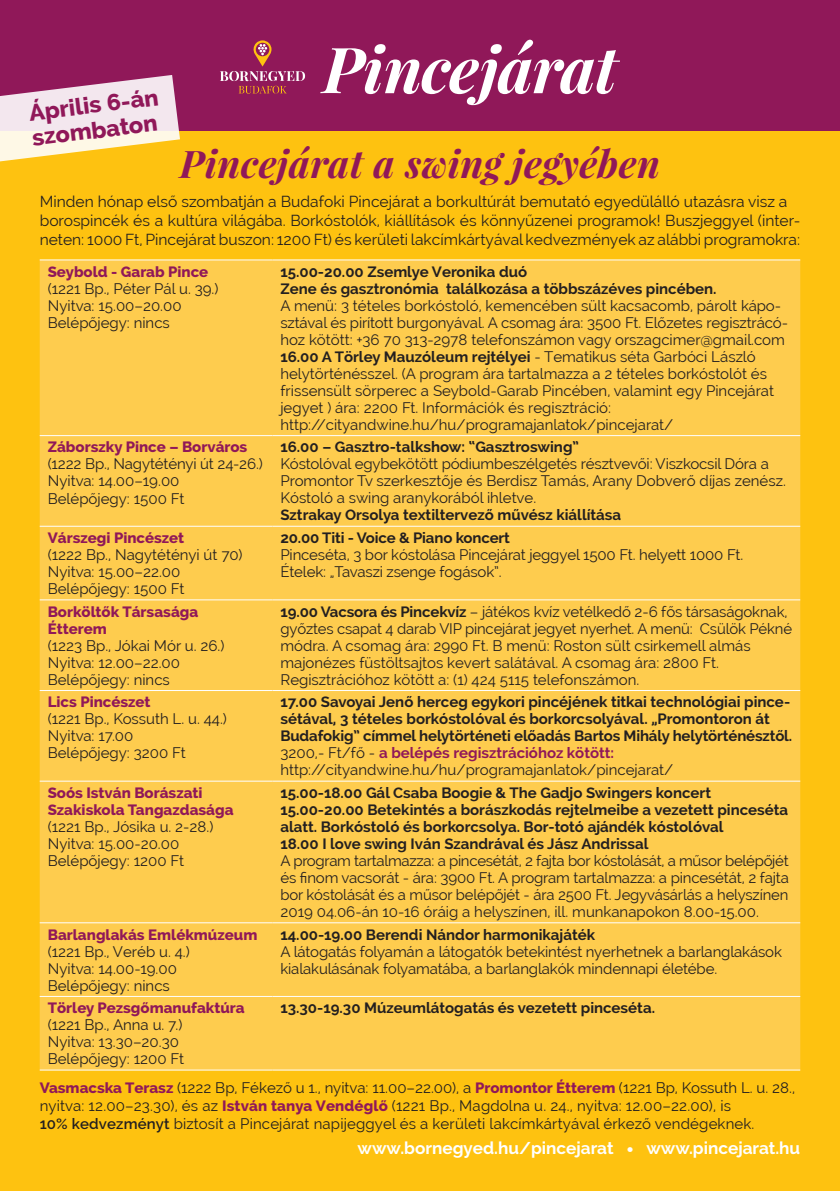
<style>
.page{position:relative;width:840px;height:1191px;background:#fff}
.page>*{position:absolute;margin:0;border:0;box-sizing:border-box;transform-origin:0 0}
.t1{font:italic 700 38px "Playfair Display";letter-spacing:.01em;color:#901859}
.t2{font:800 23.4px/25.2px "Raleway";color:#901859}
.t3{font:700 17.2px "Raleway";color:#fff}
.t4{font:15.6px/19px "Raleway";color:#231f20}
.t5{font:15px/17px "Raleway";color:#231f20}
.t6{font:700 15px/17px "Raleway";color:#231f20}
.t7{font:800 15px/17px "Raleway";color:#901859}
.s1{font-weight:700}
.s2{font-weight:400}
.s3{color:#901859}
.s4{font-weight:800;color:#901859}
.s5{font-weight:600}
.s6{font-size:24px}
</style>
<div class="page">
<div style="left:0;top:110px;width:839px;height:1081px;background:#fec210"></div>
<div style="left:0;top:0;width:839px;height:130px;background:#901859"></div>
<svg style="left:320px;top:40px;width:299px;height:65px"></svg>
<svg style="left:220px;top:40px;width:85px;height:54px"></svg>
<div style="left:40px;top:260px;width:759px;height:809px;background:#fecc4e"></div>
<hr style="left:40px;top:259px;width:232px;height:1px;background:#fff">
<hr style="left:272px;top:259px;width:527px;height:1px;background:#fff">
<hr style="left:40px;top:435px;width:232px;height:1px;background:#fff">
<hr style="left:272px;top:435px;width:527px;height:1px;background:#fff">
<hr style="left:40px;top:526px;width:232px;height:1px;background:#fff">
<hr style="left:272px;top:526px;width:527px;height:1px;background:#fff">
<hr style="left:40px;top:599px;width:232px;height:1px;background:#fff">
<hr style="left:272px;top:599px;width:527px;height:1px;background:#fff">
<hr style="left:40px;top:690px;width:232px;height:1px;background:#fff">
<hr style="left:272px;top:690px;width:527px;height:1px;background:#fff">
<hr style="left:40px;top:780px;width:232px;height:1px;background:#fff">
<hr style="left:272px;top:780px;width:527px;height:1px;background:#fff">
<hr style="left:40px;top:922px;width:232px;height:1px;background:#fff">
<hr style="left:272px;top:922px;width:527px;height:1px;background:#fff">
<hr style="left:40px;top:996px;width:232px;height:1px;background:#fff">
<hr style="left:272px;top:996px;width:527px;height:1px;background:#fff">
<hr style="left:40px;top:1069px;width:232px;height:1px;background:#fff">
<hr style="left:272px;top:1069px;width:527px;height:1px;background:#fff">
<svg style="left:0;top:75px;width:180px;height:87px"></svg>
<h2 class="t2" style="left:28px;top:100px;width:132px;rotate:-7deg">Április 6-án szombaton</h2>
<h1 class="t1" style="left:180px;top:138px;width:481px">Pincejárat a swing jegyében</h1>
<p class="t4" style="left:40px;top:192px;width:761px">Minden hónap első szombatján a Budafoki Pincejárat a borkultúrát bemutató egyedülálló utazásra visz a borospincék és a kultúra világába. Borkóstolók, kiállítások és könnyűzenei programok! Buszjeggyel (inter&shy;neten: 1000 Ft, Pincejárat buszon: 1200 Ft) és kerületi lakcímkártyával kedvezmények az alábbi programokra:</p>
<p class="t7" style="left:48px;top:263px;width:162px">Seybold - Garab Pince</p>
<p class="t5" style="left:48px;top:280px;width:172px">(1221 Bp., Péter Pál u. 39.)<br>Nyitva: 15.00–20.00<br>Belépőjegy: nincs</p>
<p class="t6" style="left:280px;top:263px;width:437px">15.00-20.00 Zsemlye Veronika duó<br>Zene és gasztronómia találkozása a többszázéves pincében.</p>
<p class="t5" style="left:280px;top:297px;width:509px">A menü: 3 tételes borkóstoló, kemencében sült kacsacomb, párolt kápo&shy;sztával és pirított burgonyával. A csomag ára: 3500 Ft. Előzetes regisztrácó&shy;hoz kötött: +36 70 313-2978 telefonszámon vagy orszagcimer@gmail.com <span class="s1">16.00 A Törley Mauzóleum rejtélyei</span> - Tematikus séta Garbóci László helytörténésszel. (A program ára tartalmazza a 2 tételes borkóstolót és frissensült sörperec a Seybold-Garab Pincében, valamint egy Pincejárat jegyet ) ára: 2200 Ft. Információk és regisztráció: http://cityandwine.hu/hu/programajanlatok/pincejarat/</p>
<p class="t7" style="left:48px;top:439px;width:201px">Záborszky Pince – Borváros</p>
<p class="t5" style="left:48px;top:456px;width:216px">(1222 Bp., Nagytétényi út 24-26.)<br>Nyitva: 14.00–19.00<br>Belépőjegy: 1500 Ft</p>
<p class="t7" style="left:48px;top:529px;width:138px">Várszegi Pincészet</p>
<p class="t5" style="left:48px;top:546px;width:196px">(1222 Bp., Nagytétényi út 70)<br>Nyitva: 15.00–22.00<br>Belépőjegy: 1500 Ft</p>
<p class="t7" style="left:48px;top:603px;width:152px">Borköltők Társasága<br>Étterem</p>
<p class="t5" style="left:48px;top:637px;width:178px">(1223 Bp., Jókai Mór u. 26.)<br>Nyitva: 12.00–22.00<br>Belépőjegy: nincs</p>
<p class="t7" style="left:48px;top:694px;width:104px">Lics Pincészet</p>
<p class="t5" style="left:48px;top:710px;width:181px">(1221 Bp., Kossuth L. u. 44.)<br>Nyitva: 17.00<br>Belépőjegy: 3200 Ft</p>
<p class="t7" style="left:48px;top:784px;width:187px">Soós István Borászati<br>Szakiskola Tangazdasága</p>
<p class="t5" style="left:48px;top:818px;width:167px">(1221 Bp., Jósika u. 2-28.)<br>Nyitva: 15.00-20.00<br>Belépőjegy: 1200 Ft</p>
<p class="t7" style="left:48px;top:926px;width:211px">Barlanglakás Emlékmúzeum</p>
<p class="t5" style="left:48px;top:943px;width:143px">(1221 Bp., Veréb u. 4.)<br>Nyitva: 14.00-19.00<br>Belépőjegy: nincs</p>
<p class="t7" style="left:48px;top:999px;width:198px">Törley Pezsgőmanufaktúra</p>
<p class="t5" style="left:48px;top:1016px;width:138px">(1221 Bp., Anna u. 7.)<br>Nyitva: 13.30–20.30<br>Belépőjegy: 1200 Ft</p>
<p class="t6" style="left:280px;top:439px;width:300px">16.00 – Gasztro-talkshow: “Gasztroswing”</p>
<p class="t5" style="left:280px;top:455px;width:506px">Kóstolóval egybekötött pódiumbeszélgetés résztvevői: Viszkocsil Dóra a<br>Promontor Tv szerkesztője és Berdisz Tamás, Arany Dobverő díjas zenész.<br>Kóstoló a swing aranykorából ihletve.</p>
<p class="t6" style="left:280px;top:507px;width:342px">Sztrakay Orsolya textiltervező művész kiállítása</p>
<p class="t6" style="left:280px;top:529px;width:231px">20.00 Titi - Voice &amp; Piano koncert</p>
<p class="t5" style="left:280px;top:546px;width:464px">Pinceséta, 3 bor kóstolása Pincejárat jeggyel 1500 Ft. helyett 1000 Ft.<br>Ételek: „Tavaszi zsenge fogások”.</p>
<p class="t5" style="left:280px;top:603px;width:513px"><span class="s1">19.00 Vacsora és Pincekvíz</span> – játékos kvíz vetélkedő 2-6 fős társaságoknak, győztes csapat 4 darab VIP pincejárat jegyet nyerhet. A menü: Csülök Pékné módra. A csomag ára: 2990 Ft. B menü: Roston sült csirkemell almás majonézes füstöltsajtos kevert salátával. A csomag ára: 2800 Ft.<br>Regisztrációhoz kötött a: (1) 424 5115 telefonszámon.</p>
<p class="t6" style="left:280px;top:693px;width:513px">17.00 Savoyai Jenő herceg egykori pincéjének titkai technológiai pince&shy;sétával, 3 tételes borkóstolóval és borkorcsolyával. „Promontoron át Budafokig” címmel helytörténeti előadás Bartos Mihály helytörténésztől.<br><span class="s2">3200,- Ft/fő -</span> <span class="s3">a belépés regisztrációhoz kötött: </span><span class="s2">http://cityandwine.hu/hu/programajanlatok/pincejarat/</span></p>
<p class="t6" style="left:280px;top:784px;width:509px">15.00-18.00 Gál Csaba Boogie &amp; The Gadjo Swingers koncert 15.00-20.00 Betekintés a borászkodás rejtelmeibe a vezetett pinceséta alatt. Borkóstoló és borkorcsolya. Bor-totó ajándék kóstolóval<br>18.00 I love swing Iván Szandrával és Jász Andrissal</p>
<p class="t5" style="left:280px;top:852px;width:510px;text-align:justify">A program tartalmazza: a pincesétát, 2 fajta bor kóstolását, a műsor belépőjét és finom vacsorát - ára: 3900 Ft. A program tartalmazza: a pincesétát, 2 fajta bor kóstolását és a műsor belépőjét - ára 2500 Ft. Jegyvásárlás a helyszínen 2019 04.06-án 10-16 óráig a helyszínen, ill. munkanapokon 8.00-15.00.</p>
<p class="t6" style="left:280px;top:926px;width:316px">14.00-19.00 Berendi Nándor harmonikajáték</p>
<p class="t5" style="left:280px;top:943px;width:502px">A látogatás folyamán a látogatók betekintést nyerhetnek a barlanglakások kialakulásának folyamatába, a barlanglakók mindennapi életébe.</p>
<p class="t6" style="left:280px;top:999px;width:376px">13.30-19.30 Múzeumlátogatás és vezetett pinceséta.</p>
<p class="t5" style="left:40px;top:1078px;width:756px;line-height:18px"><span class="s4">Vasmacska Terasz</span> (1222 Bp, Fékező u 1., nyitva: 11.00–22.00), a <span class="s4">Promontor Étterem</span> (1221 Bp, Kossuth L. u. 28., nyitva: 12.00–23.30), és az <span class="s4">István tanya Vendéglő</span> (1221 Bp., Magdolna u. 24., nyitva: 12.00–22.00), is<br><span class="s5">10% kedvezményt</span> biztosít a Pincejárat napijeggyel és a kerületi lakcímkártyával érkező vendégeknek.</p>
<p class="t3" style="left:357px;top:1138px;width:444px">www.bornegyed.hu/pincejarat <span class="s6">•</span> www.pincejarat.hu</p>
</div>
